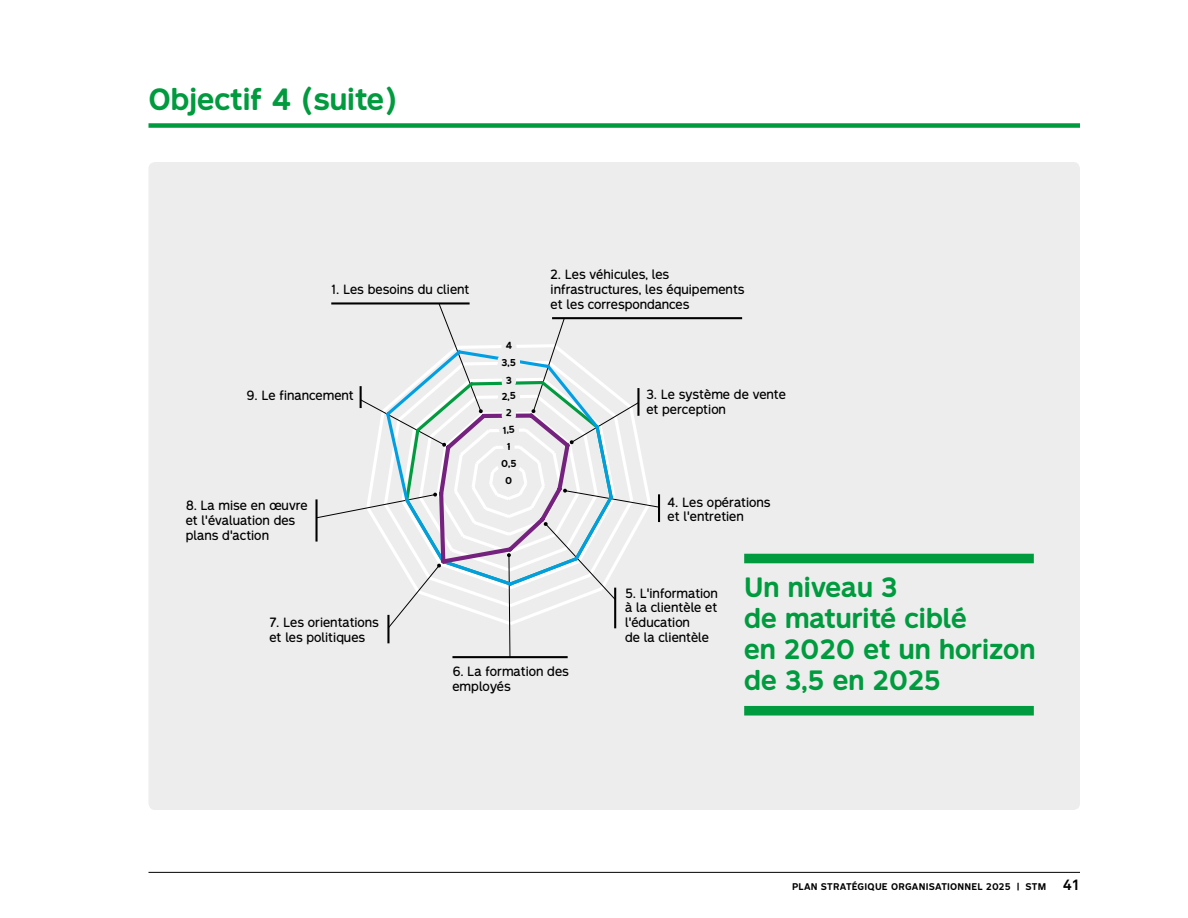
<style>
.page{position:relative;width:1188px;height:918px;background:#fff}
.page>*{position:absolute;margin:0;border:0;box-sizing:border-box;transform-origin:0 0}
.t1{font:700 28.5px "STM Montreal";color:#009b3e}
.t2{font:700 25.95px/31px "STM Montreal";color:#009b3e}
.t3{font:12.45px/15px "STM Montreal";color:#000}
.t4{font:700 9.3px "STM Montreal";color:#000}
.t5{font:700 9px "STM Montreal";letter-spacing:.025em;color:#000}
.s1{font-family:"Akkurat";font-size:15px}
</style>
<div class="page">
<hr style="left:148px;top:872px;width:932px;height:1px;background:#000">
<div style="left:148px;top:162px;width:932px;height:648px;background:#ededed;border-radius:7px"></div>
<div style="left:148px;top:123px;width:932px;height:5px;background:#009b3e"></div>
<div style="left:744px;top:706px;width:290px;height:10px;background:#009b3e"></div>
<div style="left:744px;top:554px;width:290px;height:9px;background:#009b3e"></div>
<hr style="left:552px;top:317px;width:190px;height:2px;background:#000">
<hr style="left:315px;top:499px;width:3px;height:43px;background:#000">
<svg style="left:316px;top:302px;width:344px;height:357px"></svg>
<h1 class="t1" style="left:148px;top:81px;width:251px">Objectif 4 (suite)</h1>
<p class="t3" style="left:331px;top:282px;width:140px">1. Les besoins du client</p>
<p class="t3" style="left:247px;top:388px;width:109px">9. Le -nancement</p>
<p class="t3" style="left:186px;top:497px;width:123px">8. La mise en œuvre et l'évaluation des plans d'action</p>
<p class="t4" style="left:502px;top:390px;width:16px">2,5</p>
<p class="t4" style="left:507px;top:441px;width:6px">1</p>
<p class="t4" style="left:501px;top:457px;width:17px">0,5</p>
<p class="t3" style="left:551px;top:267px;width:196px">2. Les véhicules, les infrastructures, les équipements et les correspondances</p>
<p class="t3" style="left:646px;top:387px;width:141px">3. Le système de vente et perception</p>
<p class="t3" style="left:668px;top:494px;width:104px">4. Les opérations et l'entretien</p>
<p class="t3" style="left:269px;top:614px;width:111px">7. Les orientations et les politiques</p>
<p class="t3" style="left:452px;top:664px;width:118px">6. La formation des employés</p>
<p class="t3" style="left:625px;top:585px;width:94px">5. L'information à la clientèle et l'éducation<br>de la clientèle</p>
<h2 class="t2" style="left:744px;top:571px;width:293px">Un niveau 3<br>de maturité ciblé<br>en 2020 et un horizon de 3,5 en 2025</h2>
<p class="t5" style="left:792px;top:881px;width:289px">PLAN STRATÉGIQUE ORGANISATIONNEL 2025 | STM <span class="s1">41</span></p>
</div>
